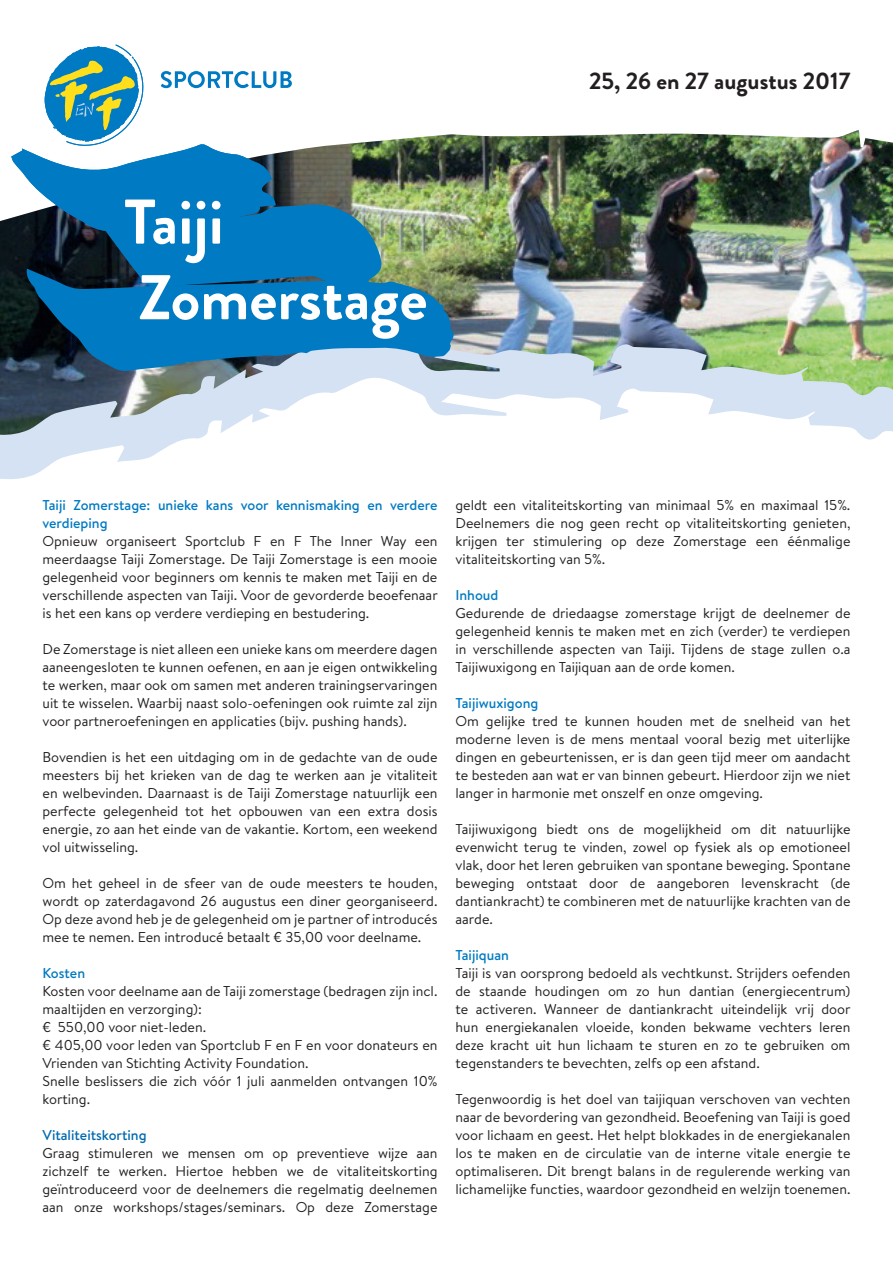
<style>
.page{position:relative;width:893px;height:1263px;background:#fff}
.page>*{position:absolute;margin:0;border:0;box-sizing:border-box;transform-origin:0 0}
.t1{font:700 63px/75.6px "Brandon Grotesque";color:#fff}
.t2{font:700 24px "Brandon Grotesque";color:#231f20}
.t3{font:14.25px/18px "Brandon Text";color:#231f20;text-align:justify}
.t4{font:500 14.25px/18px "Brandon Text";color:#007ac2}
.t5{font:500 14.25px "Brandon Text";color:#0169b0}
</style>
<div class="page">
<svg style="left:0;top:435px;width:879px;height:44px"></svg>
<img style="left:0;top:130px;width:893px;height:305px">
<svg style="left:11px;top:45px;width:443px;height:326px"></svg>
<h1 class="t1" style="left:124px;top:185px;width:305px">Taiji<br>Zomerstage</h1>
<h2 class="t2" style="left:589px;top:63px;width:263px">25, 26 en 27 augustus 2017</h2>
<p class="t4" style="left:43px;top:495px;width:396px">Taiji Zomerstage: unieke kans voor kennismaking en verdere verdieping</p>
<p class="t3" style="left:43px;top:531px;width:397px">Opnieuw organiseert Sportclub F en F The Inner Way een meerdaagse Taiji Zomerstage. De Taiji Zomerstage is een mooie gelegenheid voor beginners om kennis te maken met Taiji en de verschillende aspecten van Taiji. Voor de gevorderde beoefenaar is het een kans op verdere verdieping en bestudering.</p>
<p class="t3" style="left:43px;top:639px;width:396px">De Zomerstage is niet alleen een unieke kans om meerdere dagen aaneengesloten te kunnen oefenen, en aan je eigen ontwikkeling te werken, maar ook om samen met anderen trainingservaringen uit te wisselen. Waarbij naast solo-oefeningen ook ruimte zal zijn voor partneroefeningen en applicaties (bijv. pushing hands).</p>
<p class="t3" style="left:43px;top:747px;width:396px">Bovendien is het een uitdaging om in de gedachte van de oude meesters bij het krieken van de dag te werken aan je vitaliteit en welbevinden. Daarnaast is de Taiji Zomerstage natuurlijk een perfecte gelegenheid tot het opbouwen van een extra dosis energie, zo aan het einde van de vakantie. Kortom, een weekend vol uitwisseling.</p>
<p class="t3" style="left:43px;top:873px;width:396px">Om het geheel in de sfeer van de oude meesters te houden, wordt op zaterdagavond 26 augustus een diner georganiseerd.<br>Op deze avond heb je de gelegenheid om je partner of introducés mee te nemen. Een introducé betaalt € 35,00 voor deelname.</p>
<p class="t4" style="left:43px;top:963px;width:44px">Kosten</p>
<p class="t3" style="left:43px;top:981px;width:396px;text-align:left">Kosten voor deelname aan de Taiji zomerstage (bedragen zijn incl. maaltijden en verzorging):<br>€ 550,00 voor niet-leden.<br>€ 405,00 voor leden van Sportclub F en F en voor donateurs en Vrienden van Stichting Activity Foundation.<br>Snelle beslissers die zich vóór 1 juli aanmelden ontvangen 10% korting.</p>
<p class="t5" style="left:43px;top:1125px;width:106px">Vitaliteitskorting</p>
<p class="t3" style="left:43px;top:1143px;width:396px">Graag stimuleren we mensen om op preventieve wijze aan zichzelf te werken. Hiertoe hebben we de vitaliteitskorting geïntroduceerd voor de deelnemers die regelmatig deelnemen aan onze workshops/stages/seminars. Op deze Zomerstage</p>
<p class="t3" style="left:455px;top:495px;width:396px">geldt een vitaliteitskorting van minimaal 5% en maximaal 15%.<br>Deelnemers die nog geen recht op vitaliteitskorting genieten, krijgen ter stimulering op deze Zomerstage een éénmalige vitaliteitskorting van 5%.</p>
<p class="t4" style="left:455px;top:585px;width:44px">Inhoud</p>
<p class="t3" style="left:455px;top:603px;width:396px">Gedurende de driedaagse zomerstage krijgt de deelnemer de gelegenheid kennis te maken met en zich (verder) te verdiepen in verschillende aspecten van Taiji. Tijdens de stage zullen o.a Taijiwuxigong en Taijiquan aan de orde komen.</p>
<p class="t4" style="left:455px;top:693px;width:84px">Taijiwuxigong</p>
<p class="t3" style="left:455px;top:711px;width:396px">Om gelijke tred te kunnen houden met de snelheid van het moderne leven is de mens mentaal vooral bezig met uiterlijke dingen en gebeurtenissen, er is dan geen tijd meer om aandacht te besteden aan wat er van binnen gebeurt. Hierdoor zijn we niet langer in harmonie met onszelf en onze omgeving.</p>
<p class="t3" style="left:455px;top:819px;width:396px">Taijiwuxigong biedt ons de mogelijkheid om dit natuurlijke evenwicht terug te vinden, zowel op fysiek als op emotioneel vlak, door het leren gebruiken van spontane beweging. Spontane beweging ontstaat door de aangeboren levenskracht (de dantiankracht) te combineren met de natuurlijke krachten van de aarde.</p>
<p class="t4" style="left:455px;top:945px;width:55px">Taijiquan</p>
<p class="t3" style="left:455px;top:963px;width:397px">Taiji is van oorsprong bedoeld als vechtkunst. Strijders oefenden de staande houdingen om zo hun dantian (energiecentrum) te activeren. Wanneer de dantiankracht uiteindelijk vrij door hun energiekanalen vloeide, konden bekwame vechters leren deze kracht uit hun lichaam te sturen en zo te gebruiken om tegenstanders te bevechten, zelfs op een afstand.</p>
<p class="t3" style="left:455px;top:1089px;width:396px">Tegenwoordig is het doel van taijiquan verschoven van vechten naar de bevordering van gezondheid. Beoefening van Taiji is goed voor lichaam en geest. Het helpt blokkades in de energiekanalen los te maken en de circulatie van de interne vitale energie te optimaliseren. Dit brengt balans in de regulerende werking van lichamelijke functies, waardoor gezondheid en welzijn toenemen.</p>
</div>
